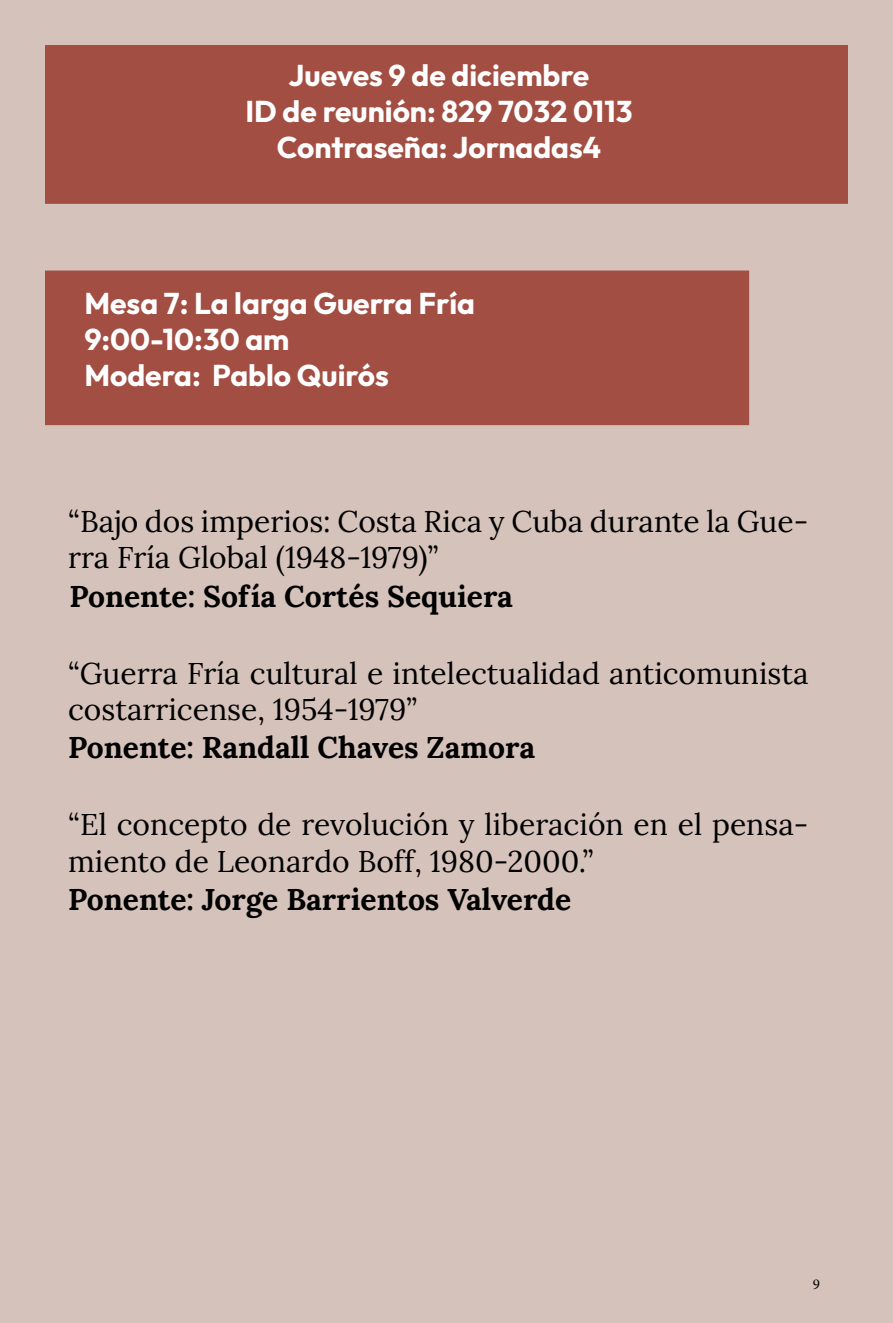
<style>
.page{position:relative;width:893px;height:1323px;background:#fff}
.page>*{position:absolute;margin:0;border:0;box-sizing:border-box;transform-origin:0 0}
.t1{font:30px/36px "Lora";color:#000}
.t2{font:700 30px "Outfit";color:#fff}
.parrafo_ponente{font:700 30px "Lora";color:#000}
.t3{font:15px "Minion Pro";color:#000}
</style>
<div class="page">
<div style="left:0;top:0;width:892px;height:1322px;background:#d5c2bb"></div>
<div style="left:45px;top:45px;width:803px;height:159px;background:#a34e42;border:1px solid #a34e42"></div>
<div style="left:45px;top:270px;width:704px;height:155px;background:#a34e42;border:1px solid #a34e42"></div>
<p class="t2" style="left:288px;top:58px;width:302px">Jueves 9 de diciembre</p>
<p class="t2" style="left:245px;top:94px;width:388px">ID de reunión: 829 7032 0113</p>
<p class="t2" style="left:277px;top:130px;width:326px">Contraseña: Jornadas4</p>
<p class="t2" style="left:84px;top:286px;width:392px">Mesa 7: La larga Guerra Fría</p>
<p class="t2" style="left:84px;top:322px;width:206px">9:00-10:30 am</p>
<p class="t2" style="left:84px;top:358px;width:306px">Modera: Pablo Quirós</p>
<p class="t1" style="left:68px;top:502px;width:741px">“Bajo dos imperios: Costa Rica y Cuba durante la Gue&shy;rra Fría Global (1948-1979)”</p>
<p class="parrafo_ponente" style="left:69px;top:573px;width:445px">Ponente: Sofía Cortés Sequiera</p>
<p class="t1" style="left:68px;top:653px;width:742px">“Guerra Fría cultural e intelectualidad anticomunista costarricense, 1954-1979”</p>
<p class="parrafo_ponente" style="left:68px;top:725px;width:468px">Ponente: Randall Chaves Zamora</p>
<p class="t1" style="left:68px;top:805px;width:741px">“El concepto de revolución y liberación en el pensa&shy;miento de Leonardo Boff, 1980-2000.”</p>
<p class="parrafo_ponente" style="left:68px;top:876px;width:504px">Ponente: Jorge Barrientos Valverde</p>
<p class="t3" style="left:812px;top:1274px;width:9px">9</p>
</div>
